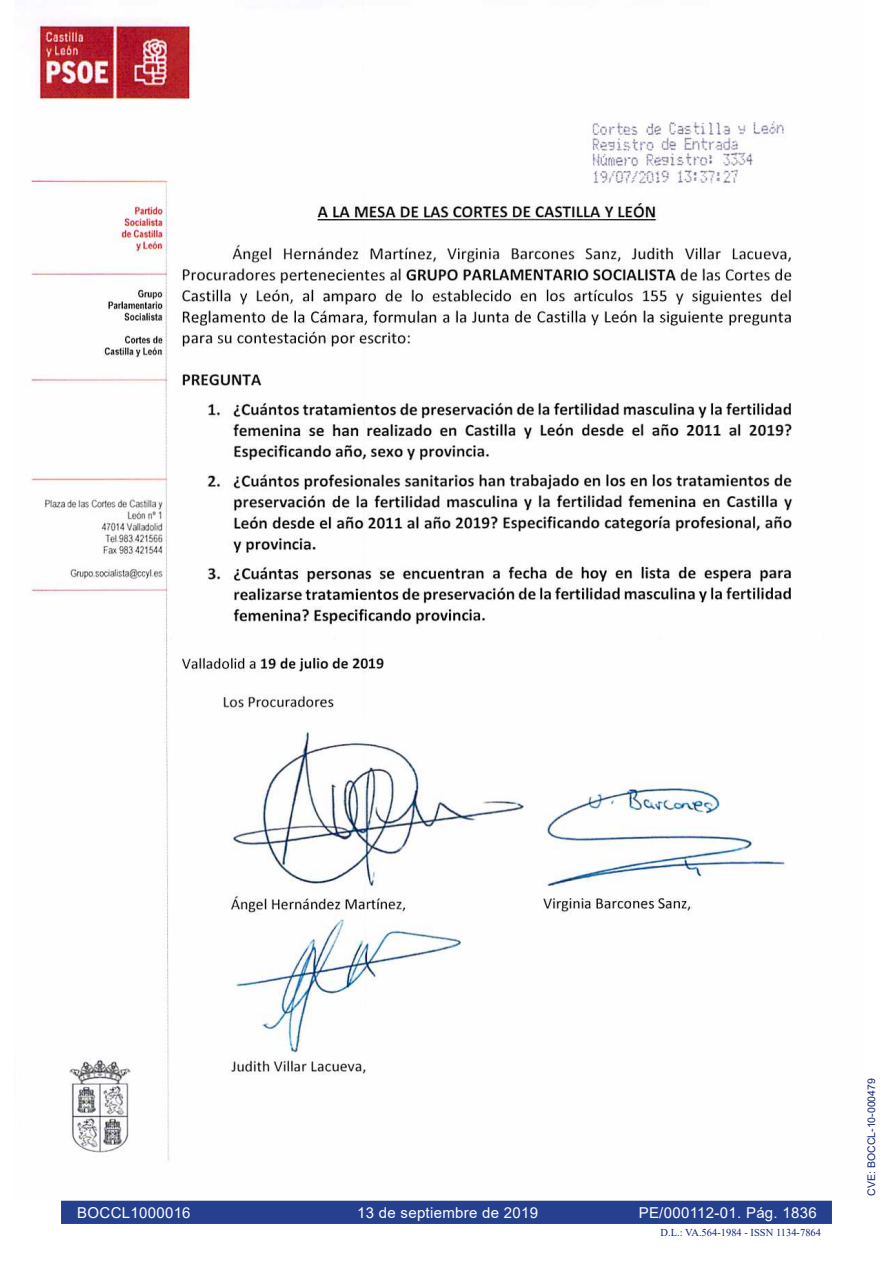
<style>
.page{position:relative;width:893px;height:1263px;background:#fff}
.page>*{position:absolute;margin:0;border:0;box-sizing:border-box;transform-origin:0 0}
.E_CVE{font:15px "Arial";letter-spacing:.02em;color:#fff}
.t1{font:10.5px "Times New Roman";color:#132477}
.t2{font:10.5px "Arial";color:#132477}
</style>
<div class="page">
<div style="left:60px;top:1200px;width:773px;height:25px;background:#25408f"></div>
<div style="left:60px;top:1199px;width:773px;height:26px;border:2px solid #fff"></div>
<img style="left:31px;top:20px;width:802px;height:1180px">
<p class="E_CVE" style="left:77px;top:1202px;width:115px">BOCCL1000016</p>
<p class="E_CVE" style="left:357px;top:1202px;width:183px">13 de septiembre de 2019</p>
<p class="E_CVE" style="left:639px;top:1202px;width:180px">PE/000112-01. Pág. 1836</p>
<p class="t1" style="left:661px;top:1225px;width:162px">D.L.: VA.564-1984 - ISSN 1134-7864</p>
<p class="t2" style="left:864px;top:1195px;width:119px;rotate:-90deg">CVE: BOCCL-10-000479</p>
</div>
